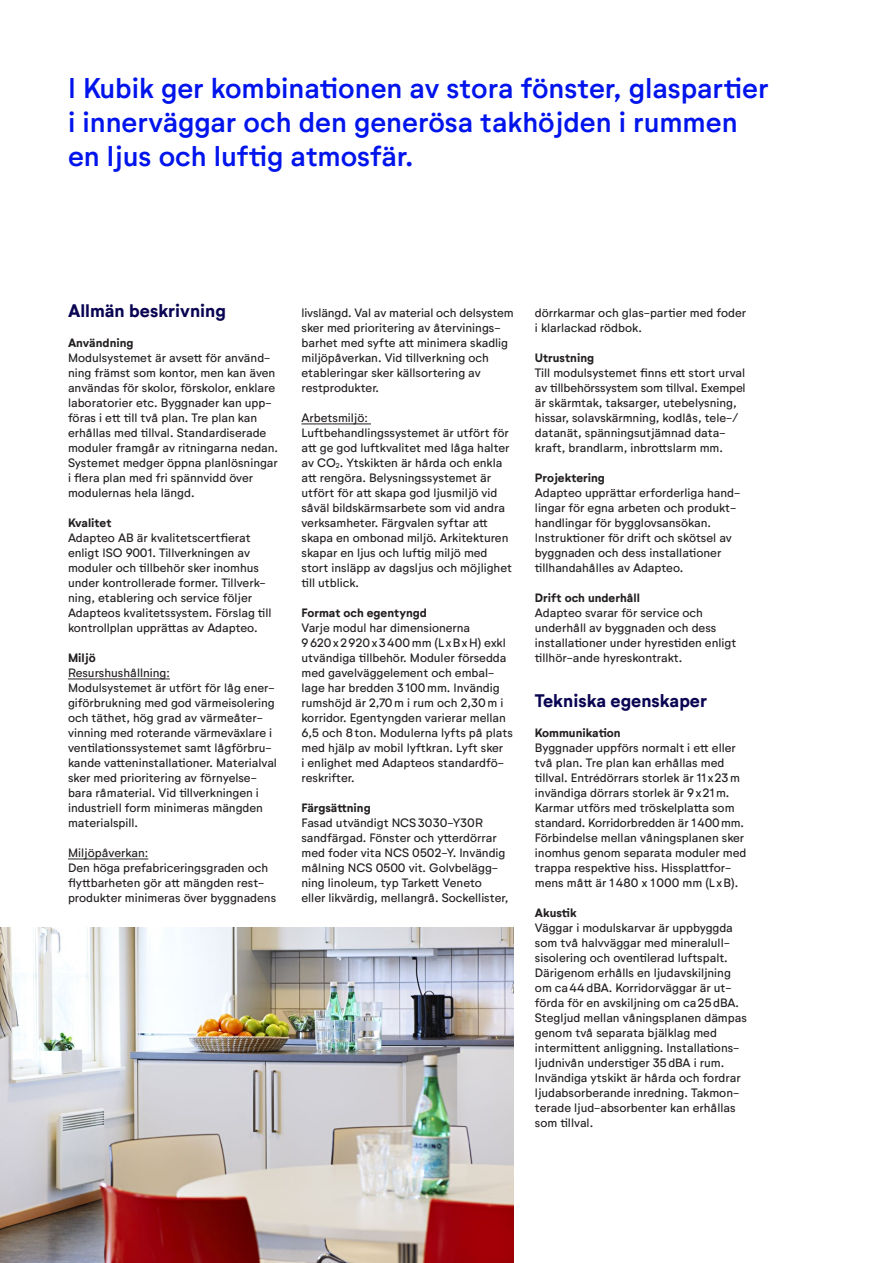
<style>
.page{position:relative;width:893px;height:1263px;background:#fff}
.page>*{position:absolute;margin:0;border:0;box-sizing:border-box;transform-origin:0 0}
.introtext{font:500 28.2px/33.9px "Neutrif Studio";color:#0014eb}
.Rubrik_2{font:700 18px "Neutrif Studio";color:#0a0552}
.Brödtext{font:12px/15px "Neutrif Studio";color:#231f20}
.Rubrik_3{font:700 12px "Neutrif Studio";color:#231f20}
.Rubrik_4{font:12px "Neutrif Studio";color:#231f20}
.Rubrik_3_-_utan_extr{font:12px "Neutrif Studio";color:#231f20}
</style>
<div class="page">
<hr style="left:68px;top:678px;width:102px;height:1px;background:#231f20">
<hr style="left:68px;top:858px;width:80px;height:1px;background:#231f20">
<hr style="left:301px;top:423px;width:70px;height:1px;background:#231f20">
<img style="left:0;top:928px;width:514px;height:335px">
<p class="introtext" style="left:68px;top:72px;width:702px">I Kubik ger kombinationen av stora fönster, glaspartier i innerväggar och den generösa takhöjden i rummen en ljus och luftig atmosfär.</p>
<p class="Rubrik_2" style="left:68px;top:299px;width:159px">Allmän beskrivning</p>
<p class="Rubrik_3" style="left:68px;top:335px;width:67px">Användning</p>
<p class="Brödtext" style="left:68px;top:350px;width:212px">Modulsystemet är avsett för använd&shy;ning främst som kontor, men kan även användas för skolor, förskolor, enklare laboratorier etc. Byggnader kan upp&shy;föras i ett till två plan. Tre plan kan erhållas med tillval. Standardiserade moduler framgår av ritningarna nedan.<br>Systemet medger öppna planlösningar i flera plan med fri spännvidd över modulernas hela längd.</p>
<p class="Rubrik_3" style="left:68px;top:515px;width:45px">Kvalitet</p>
<p class="Brödtext" style="left:68px;top:530px;width:205px">Adapteo AB är kvalitetscertfierat enligt ISO 9001. Tillverkningen av moduler och tillbehör sker inomhus under kontrollerade former. Tillverk&shy;ning, etablering och service följer Adapteos kvalitetssystem. Förslag till kontrollplan upprättas av Adapteo.</p>
<p class="Rubrik_3" style="left:68px;top:650px;width:29px">Miljö</p>
<p class="Rubrik_3_-_utan_extr" style="left:68px;top:665px;width:103px">Resurshushållning:</p>
<p class="Brödtext" style="left:68px;top:680px;width:210px">Modulsystemet är utfört för låg ener&shy;giförbrukning med god värmeisolering och täthet, hög grad av värmeåter&shy;vinning med roterande värmeväxlare i ventilationssystemet samt lågförbru&shy;kande vatteninstallationer. Materialval sker med prioritering av förnyelse&shy;bara råmaterial. Vid tillverkningen i industriell form minimeras mängden materialspill.</p>
<p class="Rubrik_4" style="left:68px;top:845px;width:82px">Miljöpåverkan:</p>
<p class="Brödtext" style="left:68px;top:860px;width:210px">Den höga prefabriceringsgraden och flyttbarheten gör att mängden rest&shy;produkter minimeras över byggnadens</p>
<p class="Brödtext" style="left:301px;top:305px;width:214px">livslängd. Val av material och delsystem sker med prioritering av återvinings&shy;barhet med syfte att minimera skadlig miljöpåverkan. Vid tillverkning och etableringar sker källsortering av restprodukter.</p>
<p class="Rubrik_4" style="left:301px;top:410px;width:68px">Arbetsmiljö:</p>
<p class="Brödtext" style="left:301px;top:425px;width:212px">Luftbehandlingssystemet är utfört för att ge god luftkvalitet med låga halter av CO<sub>2</sub>. Ytskikten är hårda och enkla att rengöra. Belysningssystemet är utfört för att skapa god ljusmiljö vid såväl bildskärmsarbete som vid andra verksamheter. Färgvalen syftar att skapa en ombonad miljö. Arkitekturen skapar en ljus och luftig miljö med stort insläpp av dagsljus och möjlighet till utblick.</p>
<p class="Rubrik_3" style="left:301px;top:605px;width:127px">Format och egentyngd</p>
<p class="Brödtext" style="left:301px;top:620px;width:213px">Varje modul har dimensionerna 9620x2920x3400mm (LxBxH) exkl utvändiga tillbehör. Moduler försedda med gavelväggelement och embal&shy;lage har bredden 3100mm. Invändig rumshöjd är 2,70m i rum och 2,30m i korridor. Egentyngden varierar mellan 6,5 och 8ton. Modulerna lyfts på plats med hjälp av mobil lyftkran. Lyft sker<br>i enlighet med Adapteos standardfö&shy;reskrifter.</p>
<p class="Rubrik_3" style="left:301px;top:800px;width:71px">Färgsättning</p>
<p class="Brödtext" style="left:301px;top:815px;width:208px">Fasad utvändigt NCS3030-Y30R sandfärgad. Fönster och ytterdörrar med foder vita NCS 0502-Y. Invändig målning NCS 0500 vit. Golvbelägg&shy;ning linoleum, typ Tarkett Veneto eller likvärdig, mellangrå. Sockellister,</p>
<p class="Brödtext" style="left:535px;top:305px;width:213px">dörrkarmar och glas-partier med foder i klarlackad rödbok.</p>
<p class="Rubrik_3" style="left:535px;top:350px;width:61px">Utrustning</p>
<p class="Brödtext" style="left:535px;top:365px;width:212px">Till modulsystemet finns ett stort urval av tillbehörssystem som tillval. Exempel är skärmtak, taksarger, utebelysning, hissar, solavskärmning, kodlås, tele-/ datanät, spänningsutjämnad data&shy;kraft, brandlarm, inbrottslarm mm.</p>
<p class="Rubrik_3" style="left:535px;top:470px;width:71px">Projektering</p>
<p class="Brödtext" style="left:535px;top:485px;width:207px">Adapteo upprättar erforderliga hand&shy;lingar för egna arbeten och produkt&shy;handlingar för bygglovsansökan.<br>Instruktioner för drift och skötsel av byggnaden och dess installationer tillhandahålles av Adapteo.</p>
<p class="Rubrik_3" style="left:535px;top:590px;width:107px">Drift och underhåll</p>
<p class="Brödtext" style="left:535px;top:605px;width:203px">Adapteo svarar för service och underhåll av byggnaden och dess installationer under hyrestiden enligt tillhör-ande hyreskontrakt.</p>
<p class="Rubrik_2" style="left:535px;top:689px;width:174px">Tekniska egenskaper</p>
<p class="Rubrik_3" style="left:535px;top:725px;width:87px">Kommunikation</p>
<p class="Brödtext" style="left:535px;top:740px;width:213px">Byggnader uppförs normalt i ett eller två plan. Tre plan kan erhållas med tillval. Entrédörrars storlek är 11 x23m invändiga dörrars storlek är 9x21m.<br>Karmar utförs med tröskelplatta som standard. Korridorbredden är 1400mm.<br>Förbindelse mellan våningsplanen sker inomhus genom separata moduler med trappa respektive hiss. Hissplattfor&shy;mens mått är 1480 x 1000 mm (LxB).</p>
<p class="Rubrik_3" style="left:535px;top:905px;width:43px">Akustik</p>
<p class="Brödtext" style="left:535px;top:920px;width:213px">Väggar i modulskarvar är uppbyggda som två halvväggar med mineralull&shy;sisolering och oventilerad luftspalt.<br>Därigenom erhålls en ljudavskiljning om ca44dBA. Korridorväggar är ut&shy;förda för en avskiljning om ca25dBA.<br>Stegljud mellan våningsplanen dämpas genom två separata bjälklag med intermittent anliggning. Installations&shy;ljudnivån understiger 35dBA i rum.<br>Invändiga ytskikt är hårda och fordrar ljudabsorberande inredning. Takmon&shy;terade ljud-absorbenter kan erhållas som tillval.</p>
</div>
